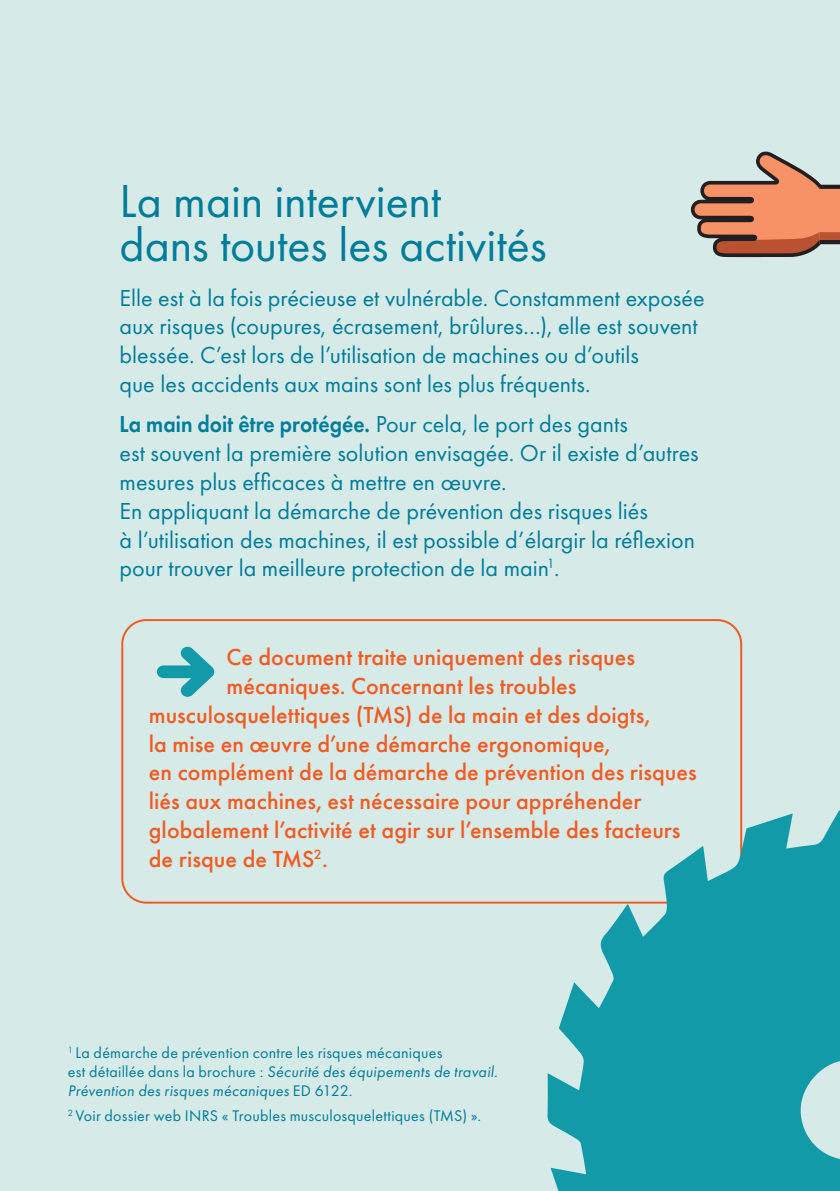
<style>
.page{position:relative;width:840px;height:1191px;background:#fff}
.page>*{position:absolute;margin:0;border:0;box-sizing:border-box;transform-origin:0 0}
.t1{font:48px/44px "Futura PT";letter-spacing:-.005em;color:#007c9b}
.t2{font:24px/28.8px "Futura PT";color:#007c9b}
.t3{font:500 24px "Futura PT";color:#f25b21}
.t4{font:16px/19.2px "Futura PT";letter-spacing:.015em;color:#007c9b}
.s1{font-weight:600}
.s2{font-style:italic}
</style>
<div class="page">
<div style="left:0;top:0;width:839px;height:1191px;background:#d6eae7"></div>
<svg style="left:690px;top:151px;width:149px;height:106px"></svg>
<div style="left:121px;top:619px;width:620px;height:284px;border:2px solid #f25b21;border-radius:24px"></div>
<svg style="left:547px;top:810px;width:292px;height:381px;fill:#139aa9"></svg>
<svg style="left:157px;top:646px;width:57px;height:51px"></svg>
<h1 class="t1" style="left:119px;top:179px;width:428px">La main intervient<br>dans toutes les activités</h1>
<p class="t2" style="left:119px;top:283px;width:586px">Elle est à la fois précieuse et vulnérable. Constamment exposée aux risques (coupures, écrasement, brûlures…), elle est souvent blessée. C’est lors de l’utilisation de machines ou d’outils<br>que les accidents aux mains sont les plus fréquents.</p>
<p class="t2" style="left:119px;top:410px;width:580px"><span class="s1">La main doit être protégée.</span> Pour cela, le port des gants<br>est souvent la première solution envisagée. Or il existe d’autres mesures plus efficaces à mettre en œuvre.<br>En appliquant la démarche de prévention des risques liés<br>à l’utilisation des machines, il est possible d’élargir la réflexion pour trouver la meilleure protection de la main<sup>1</sup>.</p>
<p class="t3" style="left:226px;top:642px;width:410px">Ce document traite uniquement des risques</p>
<p class="t3" style="left:226px;top:671px;width:351px">mécaniques. Concernant les troubles</p>
<p class="t3" style="left:149px;top:700px;width:503px">musculosquelettiques (TMS) de la main et des doigts,</p>
<p class="t3" style="left:149px;top:729px;width:463px">la mise en œuvre d’une démarche ergonomique,</p>
<p class="t3" style="left:149px;top:758px;width:549px">en complément de la démarche de prévention des risques</p>
<p class="t3" style="left:149px;top:786px;width:494px">liés aux machines, est nécessaire pour appréhender</p>
<p class="t3" style="left:149px;top:815px;width:533px">globalement l’activité et agir sur l’ensemble des facteurs</p>
<p class="t3" style="left:149px;top:844px;width:181px">de risque de TMS<sup>2</sup>.</p>
<p class="t4" style="left:68px;top:1043px;width:431px"><sup>1</sup> La démarche de prévention contre les risques mécaniques<br>est détaillée dans la brochure : <span class="s2">Sécurité des équipements de travail.<br>Prévention des risques mécaniques</span> ED 6122.</p>
<p class="t4" style="left:68px;top:1106px;width:414px"><sup>2</sup> Voir dossier web INRS « Troubles musculosquelettiques (TMS) ».</p>
</div>
